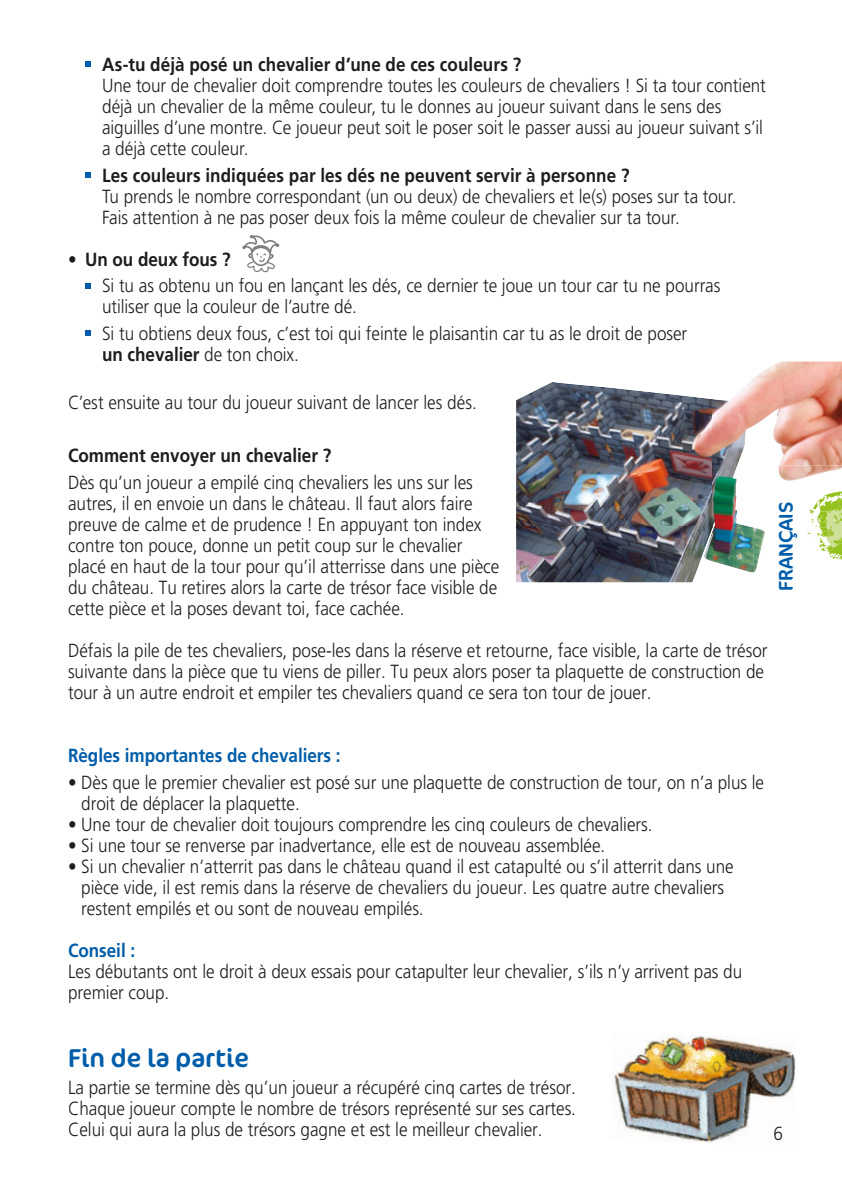
<style>
.page{position:relative;width:842px;height:1191px;background:#fff}
.page>*{position:absolute;margin:0;border:0;box-sizing:border-box;transform-origin:0 0}
.t1{font:26px "Cocon";color:#005da9}
.t2{font:20px "Cocon";color:#005da9}
.t3{font:300 19px/21px "Frutiger LT";color:#1d1d1b;scale:.9 1}
.t4{font:700 19px "Frutiger LT";letter-spacing:.005em;color:#1d1d1b;scale:.9 1}
.t5{font:700 19px "Frutiger LT";color:#005da9;scale:.9 1}
.s1{font-weight:700}
</style>
<div class="page">
<svg style="left:85px;top:62px;width:5px;height:5px"></svg>
<svg style="left:85px;top:172px;width:5px;height:6px"></svg>
<svg style="left:85px;top:283px;width:5px;height:5px"></svg>
<svg style="left:85px;top:331px;width:5px;height:5px"></svg>
<svg style="left:242px;top:235px;width:37px;height:37px"></svg>
<img style="left:516px;top:382px;width:196px;height:200px">
<img style="left:712px;top:361px;width:130px;height:111px">
<img style="left:712px;top:472px;width:42px;height:101px">
<img style="left:612px;top:1035px;width:184px;height:107px">
<svg style="left:774px;top:1127px;width:8px;height:13px"></svg>
<img style="left:754px;top:465px;width:88px;height:107px">
<svg style="left:807px;top:490px;width:35px;height:70px"></svg>
<p class="t4" style="left:102px;top:55px;width:467px">As-tu déjà posé un chevalier d’une de ces couleurs ?</p>
<p class="t3" style="left:102px;top:76px;width:739px">Une tour de chevalier doit comprendre toutes les couleurs de chevaliers ! Si ta tour contient déjà un chevalier de la même couleur, tu le donnes au joueur suivant dans le sens des aiguilles d’une montre. Ce joueur peut soit le poser soit le passer aussi au joueur suivant s’il a déjà cette couleur.</p>
<p class="t4" style="left:102px;top:166px;width:588px">Les couleurs indiquées par les dés ne peuvent servir à personne ?</p>
<p class="t3" style="left:102px;top:187px;width:707px">Tu prends le nombre correspondant (un ou deux) de chevaliers et le(s) poses sur ta tour.<br>Fais attention à ne pas poser deux fois la même couleur de chevalier sur ta tour.</p>
<p class="t4" style="left:68px;top:250px;width:182px">• Un ou deux fous ?</p>
<p class="t3" style="left:102px;top:276px;width:688px">Si tu as obtenu un fou en lançant les dés, ce dernier te joue un tour car tu ne pourras utiliser que la couleur de l’autre dé.</p>
<p class="t3" style="left:102px;top:324px;width:652px">Si tu obtiens deux fous, c’est toi qui feinte le plaisantin car tu as le droit de poser <span class="s1">un chevalier</span> de ton choix.</p>
<p class="t3" style="left:68px;top:393px;width:456px">C’est ensuite au tour du joueur suivant de lancer les dés.</p>
<p class="t4" style="left:68px;top:446px;width:294px">Comment envoyer un chevalier ?</p>
<p class="t3" style="left:68px;top:473px;width:481px">Dès qu’un joueur a empilé cinq chevaliers les uns sur les autres, il en envoie un dans le château. Il faut alors faire preuve de calme et de prudence ! En appuyant ton index contre ton pouce, donne un petit coup sur le chevalier placé en haut de la tour pour qu’il atterrisse dans une pièce du château. Tu retires alors la carte de trésor face visible de cette pièce et la poses devant toi, face cachée.</p>
<p class="t3" style="left:68px;top:641px;width:779px">Défais la pile de tes chevaliers, pose-les dans la réserve et retourne, face visible, la carte de trésor suivante dans la pièce que tu viens de piller. Tu peux alors poser ta plaquette de construction de tour à un autre endroit et empiler tes chevaliers quand ce sera ton tour de jouer.</p>
<p class="t2" style="left:779px;top:591px;width:91px;rotate:-90deg">FRANÇAIS</p>
<p class="t5" style="left:68px;top:746px;width:304px">Règles importantes de chevaliers :</p>
<p class="t3" style="left:81px;top:772px;width:760px;text-indent:-13px">• Dès que le premier chevalier est posé sur une plaquette de construction de tour, on n’a plus le droit de déplacer la plaquette.</p>
<p class="t3" style="left:68px;top:814px;width:651px">• Une tour de chevalier doit toujours comprendre les cinq couleurs de chevaliers.</p>
<p class="t3" style="left:68px;top:835px;width:598px">• Si une tour se renverse par inadvertance, elle est de nouveau assemblée.</p>
<p class="t3" style="left:81px;top:856px;width:726px;text-indent:-13px">• Si un chevalier n’atterrit pas dans le château quand il est catapulté ou s’il atterrit dans une pièce vide, il est remis dans la réserve de chevaliers du joueur. Les quatre autre chevaliers restent empilés et ou sont de nouveau empilés.</p>
<p class="t5" style="left:68px;top:940px;width:76px">Conseil :</p>
<p class="t3" style="left:68px;top:961px;width:751px">Les débutants ont le droit à deux essais pour catapulter leur chevalier, s’ils n’y arrivent pas du premier coup.</p>
<h1 class="t1" style="left:68px;top:1048px;width:182px">Fin de la partie</h1>
<p class="t3" style="left:68px;top:1077px;width:566px;text-align:justify">La partie se termine dès qu’un joueur a récupéré cinq cartes de trésor.<br>Chaque joueur compte le nombre de trésors représenté sur ses cartes.<br>Celui qui aura la plus de trésors gagne et est le meilleur chevalier.</p>
<p class="t3" style="left:773px;top:1124px;width:12px">6</p>
</div>
